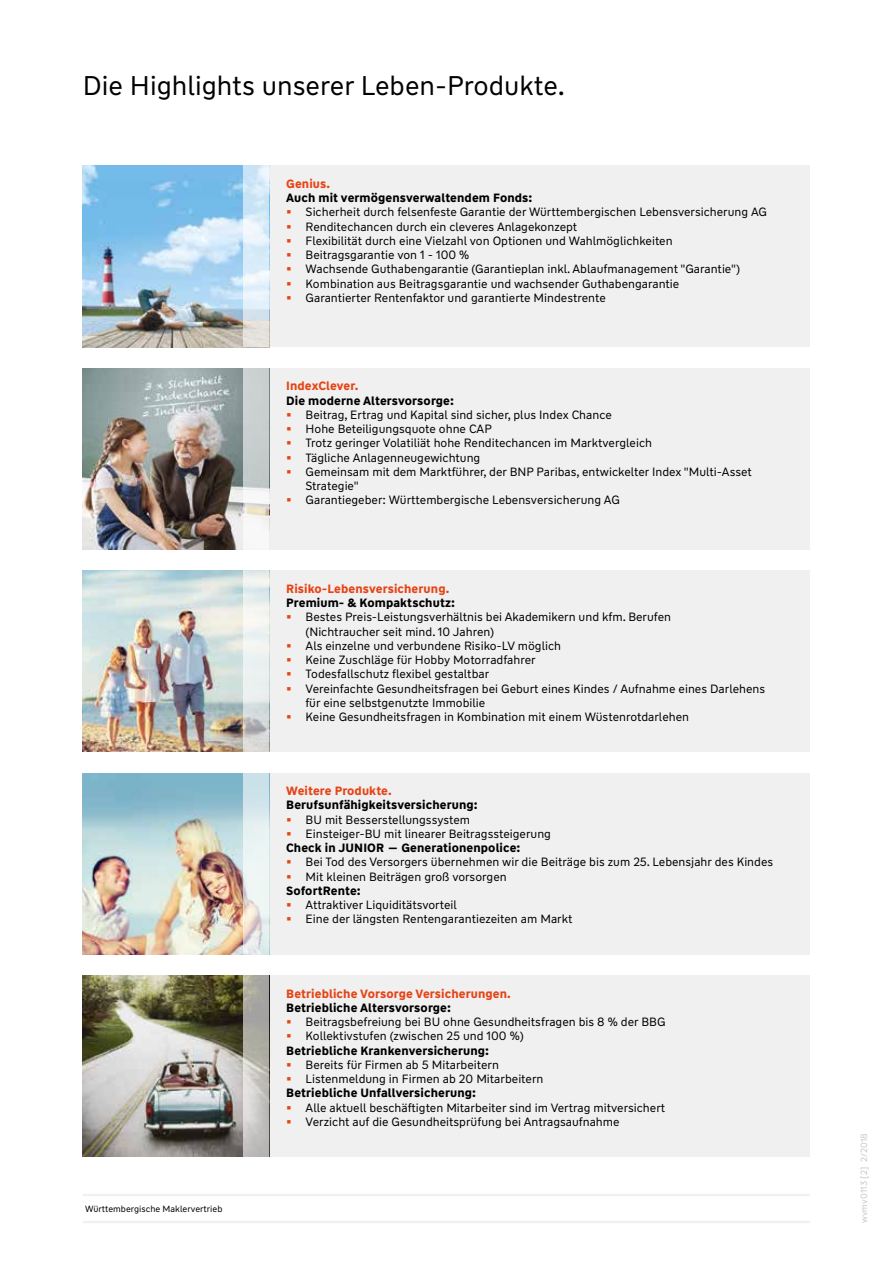
<style>
.page{position:relative;width:893px;height:1263px;background:#fff}
.page>*{position:absolute;margin:0;border:0;box-sizing:border-box;transform-origin:0 0}
.t1{font:27px "WW Type";color:#000}
.t2{font:12px/14.2px "WW Type";color:#000}
.t3{font:700 12px "WW Type";letter-spacing:.01em;color:#000}
.t4{font:700 12px "WW Type";letter-spacing:.01em;color:#e64415}
.t5{font:9px "WW Type";color:#000}
.t6{font:9px "WW Type";letter-spacing:.01em;color:#c6c7c8}
.s1{font-weight:700;font-size:13.5px;color:#e64415}
.s2{font-weight:700}
</style>
<div class="page">
<hr style="left:83px;top:1194px;width:727px;height:2px;background:#f0f0f1">
<hr style="left:83px;top:1221px;width:727px;height:2px;background:#f0f0f1">
<div style="left:83px;top:166px;width:727px;height:181px;background:#f0f0f1"></div>
<img style="left:83px;top:166px;width:161px;height:181px">
<svg style="left:244px;top:166px;width:25px;height:181px"></svg>
<div style="left:83px;top:368px;width:727px;height:181px;background:#f0f0f1"></div>
<img style="left:83px;top:368px;width:161px;height:181px">
<svg style="left:244px;top:368px;width:25px;height:148px;background:#ced3d2"></svg>
<div style="left:83px;top:571px;width:727px;height:181px;background:#f0f0f1"></div>
<img style="left:83px;top:571px;width:161px;height:181px">
<svg style="left:244px;top:571px;width:25px;height:181px"></svg>
<div style="left:83px;top:773px;width:727px;height:181px;background:#f0f0f1"></div>
<img style="left:83px;top:773px;width:161px;height:181px">
<svg style="left:244px;top:773px;width:25px;height:181px"></svg>
<div style="left:83px;top:975px;width:727px;height:182px;background:#f0f0f1"></div>
<img style="left:83px;top:975px;width:161px;height:182px">
<svg style="left:244px;top:975px;width:25px;height:182px;background:#bab8b4"></svg>
<h1 class="t1" style="left:83px;top:69px;width:484px">Die Highlights unserer Leben-Produkte.</h1>
<p class="t4" style="left:286px;top:176px;width:45px">Genius.</p>
<p class="t3" style="left:286px;top:190px;width:248px">Auch mit vermögensverwaltendem Fonds:</p>
<p class="t2" style="left:286px;top:205px;width:482px"><span class="s1">•</span> Sicherheit durch felsenfeste Garantie der Württembergischen Lebensversicherung AG</p>
<p class="t2" style="left:286px;top:219px;width:293px"><span class="s1">•</span> Renditechancen durch ein cleveres Anlagekonzept</p>
<p class="t2" style="left:286px;top:234px;width:388px"><span class="s1">•</span> Flexibilität durch eine Vielzahl von Optionen und Wahlmöglichkeiten</p>
<p class="t2" style="left:286px;top:248px;width:185px"><span class="s1">•</span> Beitragsgarantie von 1 - 100 %</p>
<p class="t2" style="left:286px;top:262px;width:455px"><span class="s1">•</span> Wachsende Guthabengarantie (Garantieplan inkl. Ablaufmanagement "Garantie")</p>
<p class="t2" style="left:286px;top:276px;width:395px"><span class="s1">•</span> Kombination aus Beitragsgarantie und wachsender Guthabengarantie</p>
<p class="t2" style="left:286px;top:291px;width:321px"><span class="s1">•</span> Garantierter Rentenfaktor und garantierte Mindestrente</p>
<p class="t4" style="left:286px;top:378px;width:74px">IndexClever.</p>
<p class="t3" style="left:286px;top:392px;width:169px">Die moderne Altersvorsorge:</p>
<p class="t2" style="left:286px;top:408px;width:327px"><span class="s1">•</span> Beitrag, Ertrag und Kapital sind sicher, plus Index Chance</p>
<p class="t2" style="left:286px;top:422px;width:207px"><span class="s1">•</span> Hohe Beteiligungsquote ohne CAP</p>
<p class="t2" style="left:286px;top:436px;width:367px"><span class="s1">•</span> Trotz geringer Volatiliät hohe Renditechancen im Marktvergleich</p>
<p class="t2" style="left:286px;top:450px;width:196px"><span class="s1">•</span> Tägliche Anlagenneugewichtung</p>
<p class="t2" style="left:305px;top:465px;width:448px;text-indent:-19px"><span class="s1">•</span> Gemeinsam mit dem Marktführer, der BNP Paribas, entwickelter Index "Multi-Asset<br>Strategie"</p>
<p class="t2" style="left:286px;top:493px;width:335px"><span class="s1">•</span> Garantiegeber: Württembergische Lebensversicherung AG</p>
<p class="t4" style="left:286px;top:581px;width:165px">Risiko-Lebensversicherung.</p>
<p class="t3" style="left:286px;top:595px;width:170px">Premium- &amp; Kompaktschutz:</p>
<p class="t2" style="left:305px;top:610px;width:367px;text-indent:-19px"><span class="s1">•</span> Bestes Preis-Leistungsverhältnis bei Akademikern und kfm. Berufen (Nichtraucher seit mind. 10 Jahren)</p>
<p class="t2" style="left:286px;top:639px;width:276px"><span class="s1">•</span> Als einzelne und verbundene Risiko-LV möglich</p>
<p class="t2" style="left:286px;top:653px;width:251px"><span class="s1">•</span> Keine Zuschläge für Hobby Motorradfahrer</p>
<p class="t2" style="left:286px;top:667px;width:205px"><span class="s1">•</span> Todesfallschutz flexibel gestaltbar</p>
<p class="t2" style="left:305px;top:681px;width:461px;text-indent:-19px"><span class="s1">•</span> Vereinfachte Gesundheitsfragen bei Geburt eines Kindes / Aufnahme eines Darlehens für eine selbstgenutzte Immobilie</p>
<p class="t2" style="left:286px;top:710px;width:404px"><span class="s1">•</span> Keine Gesundheitsfragen in Kombination mit einem Wüstenrotdarlehen</p>
<p class="t4" style="left:286px;top:783px;width:107px">Weitere Produkte.</p>
<p class="t3" style="left:286px;top:797px;width:193px">Berufsunfähigkeitsversicherung:</p>
<p class="t2" style="left:286px;top:812px;width:185px"><span class="s1">•</span> BU mit Besserstellungssystem</p>
<p class="t2" style="left:286px;top:827px;width:266px"><span class="s1">•</span> Einsteiger-BU mit linearer Beitragssteigerung<br><span class="s2">Check in JUNIOR - Generationenpolice:</span></p>
<p class="t2" style="left:286px;top:855px;width:489px"><span class="s1">•</span> Bei Tod des Versorgers übernehmen wir die Beiträge bis zum 25. Lebensjahr des Kindes</p>
<p class="t2" style="left:286px;top:869px;width:222px"><span class="s1">•</span> Mit kleinen Beiträgen groß vorsorgen<br><span class="s2">SofortRente:</span></p>
<p class="t2" style="left:286px;top:898px;width:172px"><span class="s1">•</span> Attraktiver Liquiditätsvorteil</p>
<p class="t2" style="left:286px;top:912px;width:288px"><span class="s1">•</span> Eine der längsten Rentengarantiezeiten am Markt</p>
<p class="t5" style="left:85px;top:1203px;width:139px">Württembergische Maklervertrieb</p>
<p class="t4" style="left:286px;top:985px;width:226px">Betriebliche Vorsorge Versicherungen.</p>
<p class="t3" style="left:286px;top:1000px;width:166px">Betriebliche Altersvorsorge:</p>
<p class="t2" style="left:286px;top:1015px;width:381px"><span class="s1">•</span> Beitragsbefreiung bei BU ohne Gesundheitsfragen bis 8 % der BBG</p>
<p class="t2" style="left:286px;top:1029px;width:239px"><span class="s1">•</span> Kollektivstufen (zwischen 25 und 100 %)<br><span class="s2">Betriebliche Krankenversicherung:</span></p>
<p class="t2" style="left:286px;top:1058px;width:214px"><span class="s1">•</span> Bereits für Firmen ab 5 Mitarbeitern</p>
<p class="t2" style="left:286px;top:1072px;width:259px"><span class="s1">•</span> Listenmeldung in Firmen ab 20 Mitarbeitern<br><span class="s2">Betriebliche Unfallversicherung:</span></p>
<p class="t2" style="left:286px;top:1100px;width:380px"><span class="s1">•</span> Alle aktuell beschäftigten Mitarbeiter sind im Vertrag mitversichert</p>
<p class="t2" style="left:286px;top:1115px;width:335px"><span class="s1">•</span> Verzicht auf die Gesundheitsprüfung bei Antragsaufnahme</p>
<p class="t6" style="left:858px;top:1223px;width:92px;rotate:-90deg">wvmv0113 [2] 2/2018</p>
</div>
